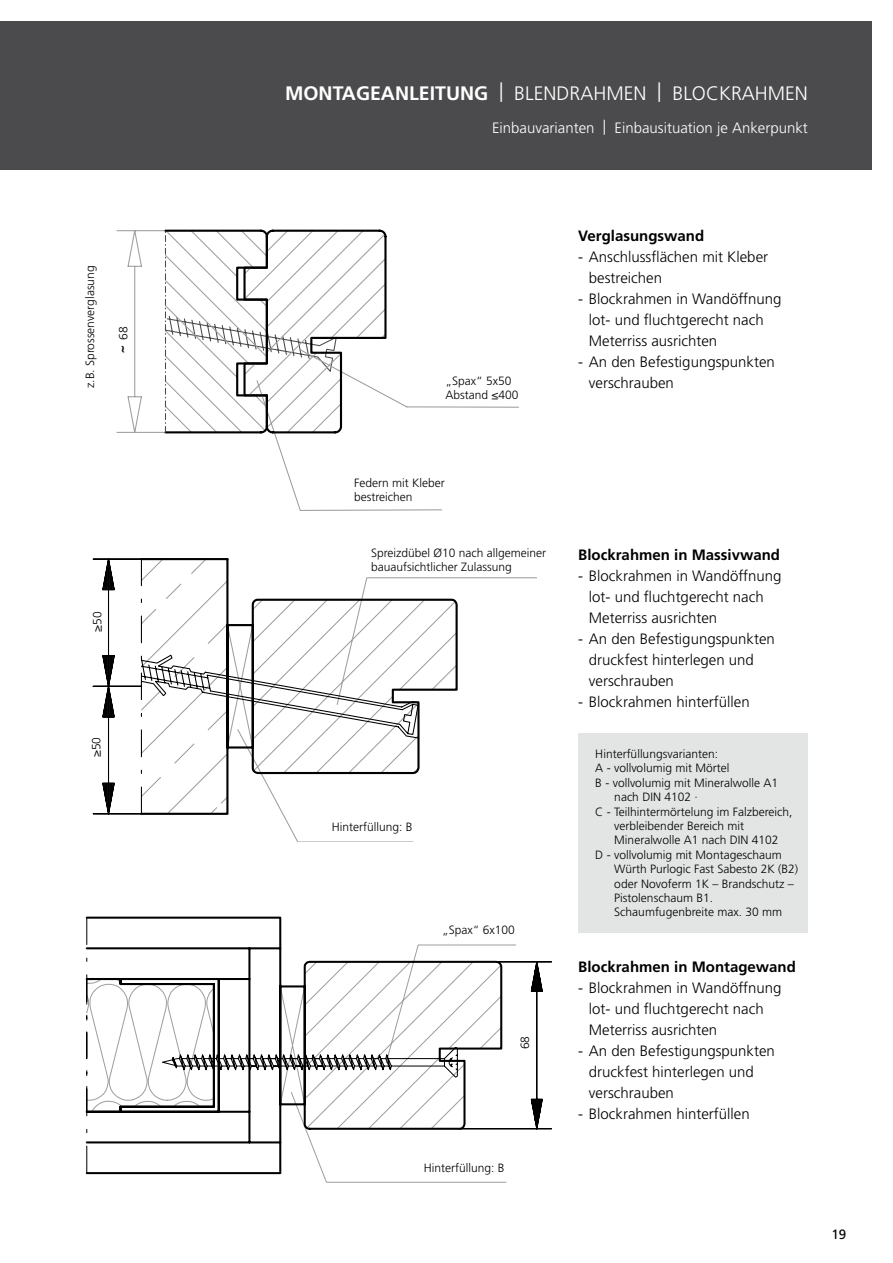
<style>
.page{position:relative;width:893px;height:1263px;background:#fff}
.page>*{position:absolute;margin:0;border:0;box-sizing:border-box;transform-origin:0 0}
.t1{font:300 25.5px "Frutiger LT Pro";color:#000}
.t2{font:300 19.5px "Frutiger LT Pro";color:#fff}
.t3{font:300 15px/21px "Frutiger LT Pro";color:#000}
.t4{font:700 15px "Frutiger LT Pro";color:#000}
.t5{font:300 15px "Frutiger LT Pro";color:#fff}
.t6{font:13.5px "Frutiger LT Pro";color:#000}
.t7{font:300 12px/14.4px "Frutiger LT Pro";color:#000}
.s1{font-weight:700}
</style>
<div class="page">
<div style="left:0;top:21px;width:872px;height:149px;background:#4b4b4d"></div>
<svg style="left:116px;top:230px;width:403px;height:203px"></svg>
<svg style="left:274px;top:230px;width:169px;height:281px"></svg>
<svg style="left:163px;top:230px;width:225px;height:205px"></svg>
<svg style="left:283px;top:577px;width:176px;height:239px"></svg>
<svg style="left:93px;top:558px;width:327px;height:257px"></svg>
<svg style="left:86px;top:917px;width:466px;height:257px"></svg>
<div style="left:578px;top:733px;width:230px;height:200px;background:#e3e4e4"></div>
<p class="t7" style="left:83px;top:388px;width:124px;rotate:-90deg">z.B. Sprossenverglasung</p>
<p class="t7" style="left:116px;top:340px;width:15px;rotate:-90deg">68</p>
<h1 class="t1" style="left:116px;top:352px;width:8px;rotate:-90deg">˜</h1>
<p class="t7" style="left:90px;top:632px;width:22px;rotate:-90deg">≥50</p>
<p class="t7" style="left:89px;top:757px;width:22px;rotate:-90deg">≥50</p>
<h2 class="t2" style="left:285px;top:82px;width:524px"><span class="s1">MONTAGEANLEITUNG</span> | BLENDRAHMEN | BLOCKRAHMEN</h2>
<p class="t5" style="left:492px;top:119px;width:317px">Einbauvarianten | Einbausituation je Ankerpunkt</p>
<p class="t7" style="left:445px;top:373px;width:75px">„Spax“ 5x50<br>Abstand ≤400</p>
<p class="t7" style="left:354px;top:476px;width:92px">Federn mit Kleber bestreichen</p>
<p class="t7" style="left:371px;top:545px;width:177px">Spreizdübel Ø10 nach allgemeiner bauaufsichtlicher Zulassung</p>
<p class="t7" style="left:332px;top:820px;width:82px">Hinterfüllung: B</p>
<p class="t7" style="left:442px;top:922px;width:74px">„Spax“ 6x100</p>
<p class="t7" style="left:518px;top:1049px;width:15px;rotate:-90deg">68</p>
<p class="t7" style="left:424px;top:1160px;width:82px">Hinterfüllung: B</p>
<p class="t4" style="left:578px;top:227px;width:127px">Verglasungswand</p>
<p class="t3" style="left:589px;top:246px;width:181px;text-indent:-11px">- Anschlussflächen mit Kleber bestreichen</p>
<p class="t3" style="left:589px;top:288px;width:194px;text-indent:-11px">- Blockrahmen in Wandöffnung lot- und fluchtgerecht nach<br>Meterriss ausrichten</p>
<p class="t3" style="left:589px;top:351px;width:187px;text-indent:-11px">- An den Befestigungspunkten verschrauben</p>
<p class="t4" style="left:578px;top:546px;width:203px">Blockrahmen in Massivwand</p>
<p class="t3" style="left:589px;top:565px;width:194px;text-indent:-11px">- Blockrahmen in Wandöffnung lot- und fluchtgerecht nach<br>Meterriss ausrichten</p>
<p class="t3" style="left:589px;top:628px;width:187px;text-indent:-11px">- An den Befestigungspunkten druckfest hinterlegen und verschrauben</p>
<p class="t3" style="left:578px;top:691px;width:173px">- Blockrahmen hinterfüllen</p>
<p class="t7" style="left:595px;top:747px;width:124px">Hinterfüllungsvarianten:</p>
<p class="t7" style="left:595px;top:761px;width:135px">A - vollvolumig mit Mörtel</p>
<p class="t7" style="left:595px;top:776px;width:184px">B - vollvolumig mit Mineralwolle A1</p>
<p class="t7" style="left:614px;top:790px;width:85px">nach DIN 4102 ·</p>
<p class="t7" style="left:595px;top:804px;width:199px">C - Teilhintermörtelung im Falzbereich,</p>
<p class="t7" style="left:614px;top:819px;width:131px">verbleibender Bereich mit</p>
<p class="t7" style="left:614px;top:833px;width:166px">Mineralwolle A1 nach DIN 4102</p>
<p class="t7" style="left:595px;top:848px;width:188px">D - vollvolumig mit Montageschaum</p>
<p class="t7" style="left:614px;top:862px;width:185px">Würth Purlogic Fast Sabesto 2K (B2)</p>
<p class="t7" style="left:614px;top:876px;width:181px">oder Novoferm 1K – Brandschutz –</p>
<p class="t7" style="left:614px;top:891px;width:100px">Pistolenschaum B1.</p>
<p class="t7" style="left:614px;top:905px;width:169px">Schaumfugenbreite max. 30 mm</p>
<p class="t4" style="left:578px;top:958px;width:219px">Blockrahmen in Montagewand</p>
<p class="t3" style="left:589px;top:978px;width:194px;text-indent:-11px">- Blockrahmen in Wandöffnung lot- und fluchtgerecht nach<br>Meterriss ausrichten</p>
<p class="t3" style="left:589px;top:1041px;width:187px;text-indent:-11px">- An den Befestigungspunkten druckfest hinterlegen und verschrauben</p>
<p class="t3" style="left:578px;top:1104px;width:173px">- Blockrahmen hinterfüllen</p>
<p class="t6" style="left:831px;top:1226px;width:17px">19</p>
</div>
